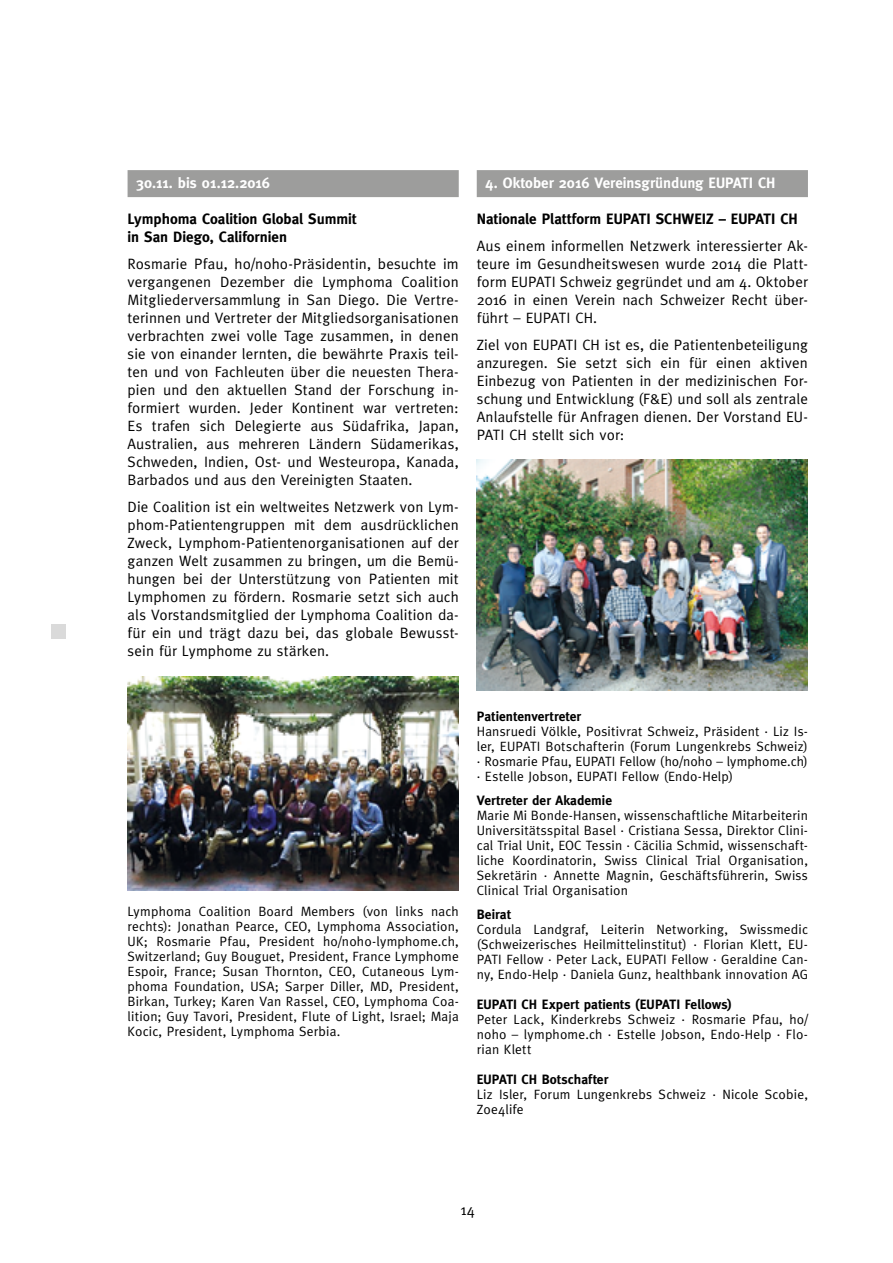
<style>
.page{position:relative;width:893px;height:1263px;background:#fff}
.page>*{position:absolute;margin:0;border:0;box-sizing:border-box;transform-origin:0 0}
.t1{font:15px/18px "Meta";letter-spacing:.01em;color:#000;text-align:justify}
.t2{font:700 15px/18px "Meta";color:#000}
.t3{font:700 15px "Meta";letter-spacing:-.005em;color:#fff}
.t4{font:13.5px/15px "Meta";letter-spacing:.015em;color:#000;text-align:justify}
.t5{font:700 13.5px "Meta";letter-spacing:.005em;color:#000}
</style>
<div class="page">
<div style="left:51px;top:624px;width:14px;height:15px;background:#dadada"></div>
<div style="left:128px;top:170px;width:331px;height:27px;background:#9d9d9c"></div>
<img style="left:128px;top:676px;width:331px;height:215px">
<img style="left:477px;top:459px;width:331px;height:232px">
<div style="left:477px;top:170px;width:331px;height:27px;background:#9d9d9c"></div>
<p class="t3" style="left:136px;top:174px;width:135px">30.11. bis 01.12.2016</p>
<p class="t2" style="left:128px;top:210px;width:230px">Lymphoma Coalition Global Summit in San Diego, Californien</p>
<p class="t1" style="left:128px;top:255px;width:333px">Rosmarie Pfau, ho/noho-Präsidentin, besuchte im vergangenen Dezember die Lymphoma Coalition Mitgliederversammlung in San Diego. Die Vertre&shy;terinnen und Vertreter der Mitgliedsorganisationen verbrachten zwei volle Tage zusammen, in denen sie von einander lernten, die bewährte Praxis teil&shy;ten und von Fachleuten über die neuesten Thera&shy;pien und den aktuellen Stand der Forschung in&shy;formiert wurden. Jeder Kontinent war vertreten:<br>Es trafen sich Delegierte aus Südafrika, Japan, Australien, aus mehreren Ländern Südamerikas, Schweden, Indien, Ost- und Westeuropa, Kanada, Barbados und aus den Vereinigten Staaten.</p>
<p class="t1" style="left:128px;top:498px;width:333px">Die Coalition ist ein weltweites Netzwerk von Lym&shy;phom-Patientengruppen mit dem ausdrücklichen Zweck, Lymphom-Patientenorganisationen auf der ganzen Welt zusammen zu bringen, um die Bemü&shy;hungen bei der Unterstützung von Patienten mit Lymphomen zu fördern. Rosmarie setzt sich auch als Vorstandsmitglied der Lymphoma Coalition da&shy;für ein und trägt dazu bei, das globale Bewusst&shy;sein für Lymphome zu stärken.</p>
<p class="t3" style="left:485px;top:174px;width:292px">4. Oktober 2016 Vereinsgründung EUPATI CH</p>
<p class="t2" style="left:477px;top:210px;width:323px">Nationale Plattform EUPATI SCHWEIZ – EUPATI CH</p>
<p class="t1" style="left:477px;top:237px;width:333px">Aus einem informellen Netzwerk interessierter Ak&shy;teure im Gesundheitswesen wurde 2014 die Platt&shy;form EUPATI Schweiz gegründet und am 4. Oktober 2016 in einen Verein nach Schweizer Recht über&shy;führt – EUPATI CH.</p>
<p class="t1" style="left:477px;top:336px;width:333px">Ziel von EUPATI CH ist es, die Patientenbeteiligung anzuregen. Sie setzt sich ein für einen aktiven Einbezug von Patienten in der medizinischen For&shy;schung und Entwicklung (F&amp;E) und soll als zentrale Anlaufstelle für Anfragen dienen. Der Vorstand EU-PATI CH stellt sich vor:</p>
<p class="t4" style="left:128px;top:904px;width:333px">Lymphoma Coalition Board Members (von links nach rechts): Jonathan Pearce, CEO, Lymphoma Association, UK; Rosmarie Pfau, President ho/noho-lymphome.ch, Switzerland; Guy Bouguet, President, France Lymphome Espoir, France; Susan Thornton, CEO, Cutaneous Lym&shy;phoma Foundation, USA; Sarper Diller, MD, President, Birkan, Turkey; Karen Van Rassel, CEO, Lymphoma Coa&shy;lition; Guy Tavori, President, Flute of Light, Israel; Maja Kocic, President, Lymphoma Serbia.</p>
<p class="t5" style="left:477px;top:708px;width:106px">Patientenvertreter</p>
<p class="t4" style="left:477px;top:723px;width:333px">Hansruedi Völkle, Positivrat Schweiz, Präsident · Liz Is&shy;ler, EUPATI Botschafterin (Forum Lungenkrebs Schweiz) · Rosmarie Pfau, EUPATI Fellow (ho/noho – lymphome.ch) · Estelle Jobson, EUPATI Fellow (Endo-Help)</p>
<p class="t5" style="left:477px;top:792px;width:137px">Vertreter der Akademie</p>
<p class="t4" style="left:477px;top:807px;width:333px">Marie Mi Bonde-Hansen, wissenschaftliche Mitarbeiterin Universitätsspital Basel · Cristiana Sessa, Direktor Clini&shy;cal Trial Unit, EOC Tessin · Cäcilia Schmid, wissenschaft&shy;liche Koordinatorin, Swiss Clinical Trial Organisation, Sekretärin · Annette Magnin, Geschäftsführerin, Swiss Clinical Trial Organisation</p>
<p class="t5" style="left:477px;top:906px;width:36px">Beirat</p>
<p class="t4" style="left:477px;top:921px;width:333px">Cordula Landgraf, Leiterin Networking, Swissmedic (Schweizerisches Heilmittelinstitut) · Florian Klett, EU-PATI Fellow · Peter Lack, EUPATI Fellow · Geraldine Can&shy;ny, Endo-Help · Daniela Gunz, healthbank innovation AG</p>
<p class="t5" style="left:477px;top:996px;width:257px">EUPATI CH Expert patients (EUPATI Fellows)</p>
<p class="t4" style="left:477px;top:1011px;width:333px">Peter Lack, Kinderkrebs Schweiz · Rosmarie Pfau, ho/ noho – lymphome.ch · Estelle Jobson, Endo-Help · Flo&shy;rian Klett</p>
<p class="t5" style="left:477px;top:1071px;width:133px">EUPATI CH Botschafter</p>
<p class="t4" style="left:477px;top:1086px;width:333px">Liz Isler, Forum Lungenkrebs Schweiz · Nicole Scobie,<br>Zoe4life</p>
<p class="t1" style="left:460px;top:1201px;width:16px">14</p>
</div>
